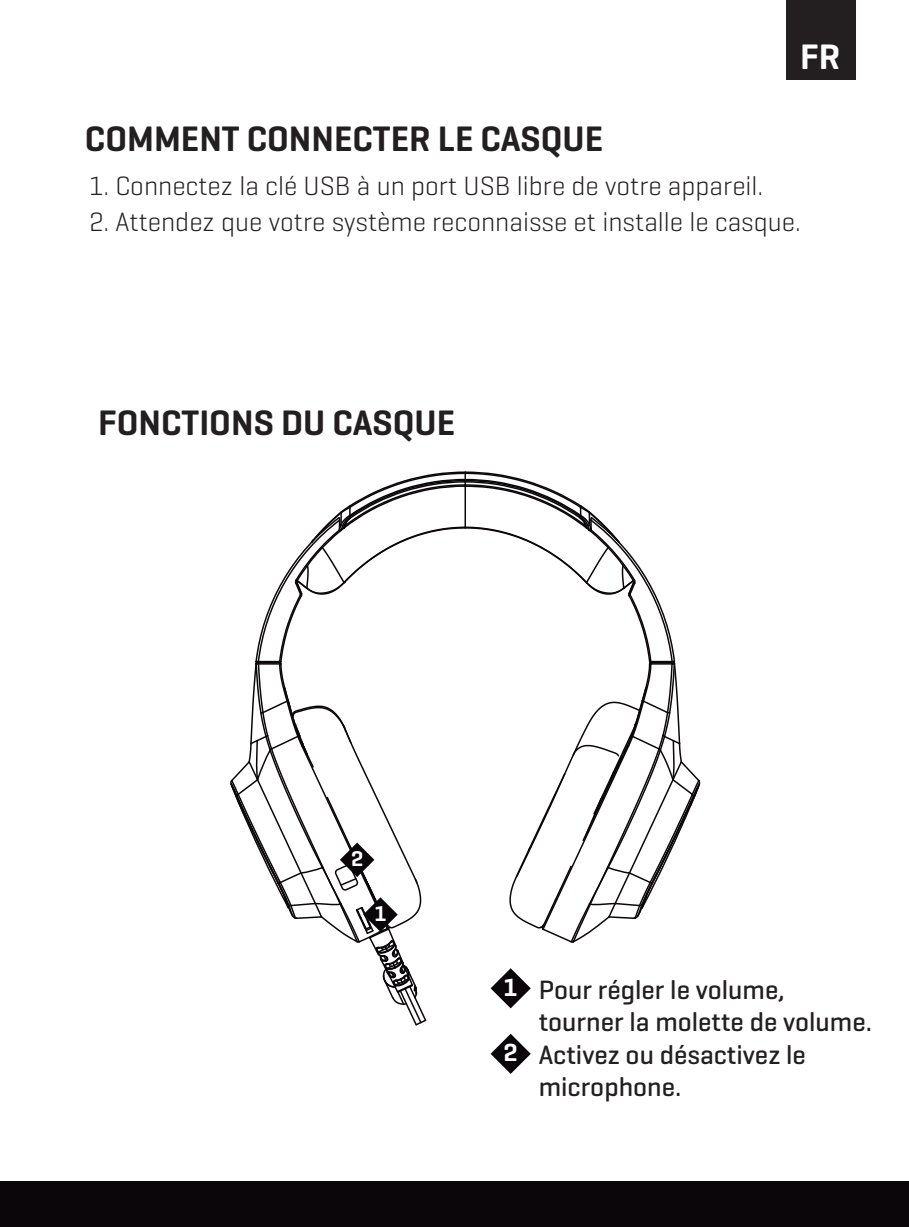
<style>
.page{position:relative;width:909px;height:1227px;background:#fff}
.page>*{position:absolute;margin:0;border:0;box-sizing:border-box;transform-origin:0 0}
.t1{font:600 36px "Geogrotesque";color:#231f20}
.t2{font:600 36px "Geogrotesque";color:#fff}
.t3{font:300 27px "Geogrotesque";color:#231f20}
.t4{font:500 27px/32.4px "Geogrotesque";color:#231f20}
.t5{font:600 25.2px "Geogrotesque";color:#fff}
.t6{font:600 21.6px "Geogrotesque";color:#fff}
</style>
<div class="page">
<div style="left:0;top:1181px;width:908px;height:46px;background:#0b0609"></div>
<svg style="left:490px;top:1034px;width:40px;height:40px"></svg>
<div style="left:786px;top:0;width:69px;height:79px;background:#231f20"></div>
<svg style="left:230px;top:471px;width:470px;height:555px"></svg>
<h1 class="t2" style="left:799px;top:34px;width:42px">FR</h1>
<h1 class="t1" style="left:85px;top:116px;width:519px">COMMENT CONNECTER LE CASQUE</h1>
<p class="t3" style="left:89px;top:169px;width:675px">1. Connectez la clé USB à un port USB libre de votre appareil.</p>
<p class="t3" style="left:89px;top:205px;width:713px">2. Attendez que votre système reconnaisse et installe le casque.</p>
<h1 class="t1" style="left:98px;top:400px;width:358px">FONCTIONS DU CASQUE</h1>
<p class="t6" style="left:351px;top:845px;width:14px">2</p>
<p class="t6" style="left:374px;top:900px;width:14px">1</p>
<p class="t5" style="left:503px;top:971px;width:16px">1</p>
<p class="t5" style="left:503px;top:1037px;width:16px">2</p>
<p class="t4" style="left:538px;top:973px;width:334px">Pour régler le volume, tourner la molette de volume.<br>Activez ou désactivez le microphone.</p>
</div>
